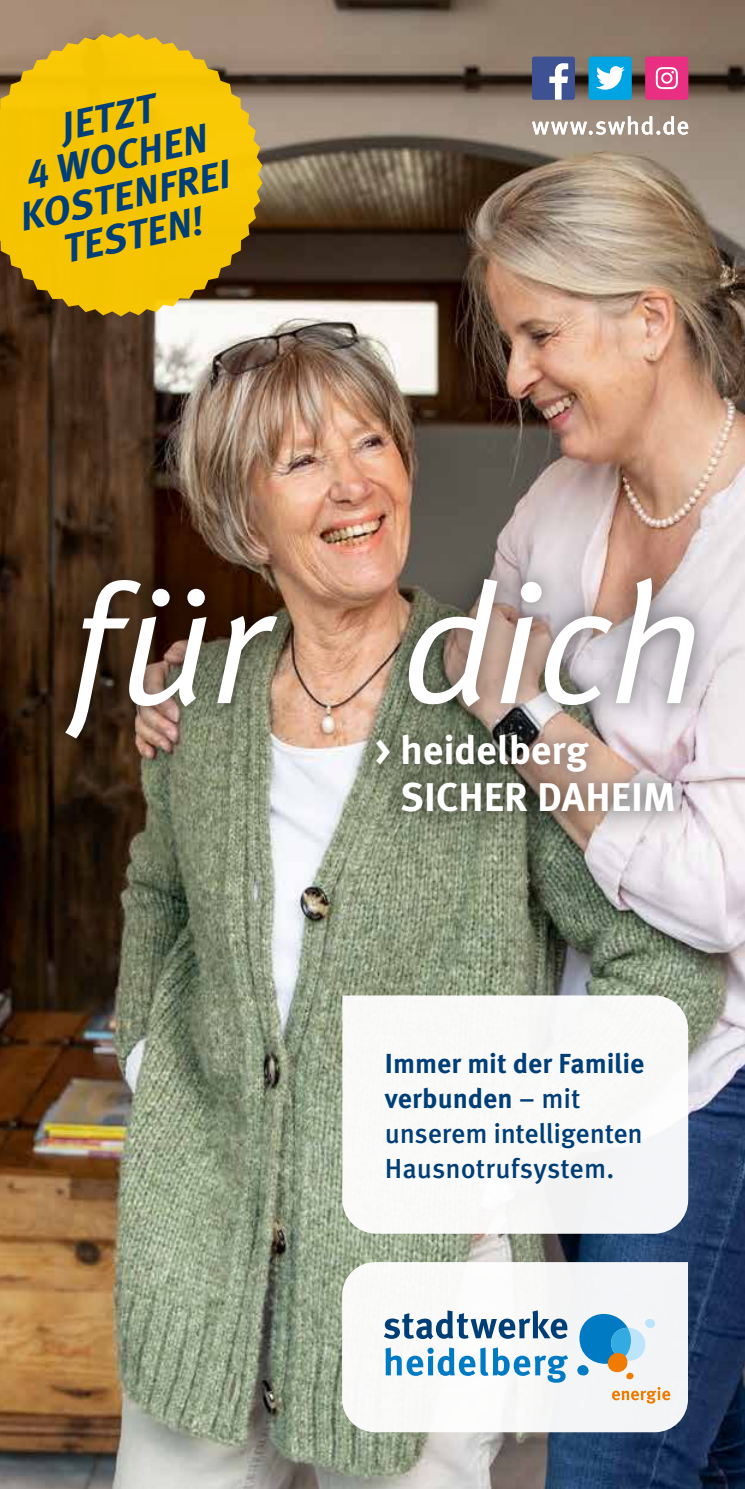
<style>
.page{position:relative;width:745px;height:1489px;background:#fff}
.page>*{position:absolute;margin:0;border:0;box-sizing:border-box;transform-origin:0 0}
.t1{font:italic 170px "Meta OT";letter-spacing:-.02em;color:#fff}
.t2{font:italic 700 40px/40px "Meta OT";color:#003e77;text-align:center}
.t3{font:700 40px/47.5px "Meta OT";color:#fff}
.t4{font:500 27.5px/35px "Meta OT";letter-spacing:-.005em;color:#003e77}
.s1{font-weight:700}
</style>
<div class="page">
<img style="left:0;top:0;width:744px;height:1488px">
<svg style="left:0;top:33px;width:262px;height:283px;background:#ddb113"></svg>
<div style="left:531px;top:57px;width:43px;height:43px;background:#3d5193;border-radius:2px"></div>
<svg style="left:549px;top:63px;width:19px;height:37px"></svg>
<div style="left:588px;top:57px;width:43px;height:43px;background:#00a4e2;border-radius:2px"></div>
<svg style="left:596px;top:66px;width:28px;height:24px"></svg>
<svg style="left:531px;top:116px;width:156px;height:19px"></svg>
<div style="left:645px;top:57px;width:42px;height:42px;background:#e82f81;border-radius:2px"></div>
<svg style="left:655px;top:67px;width:22px;height:22px"></svg>
<svg style="left:342px;top:995px;width:345px;height:238px"></svg>
<div style="left:35px;top:547px;width:690px;height:220px;background:#000;opacity:.3"></div>
<div style="left:344px;top:703px;width:361px;height:141px;background:#000;opacity:.3"></div>
<svg style="left:342px;top:1261px;width:345px;height:170px"></svg>
<svg style="left:579px;top:1313px;width:66px;height:50px"></svg>
<svg style="left:644px;top:1318px;width:10px;height:9px"></svg>
<div style="left:577px;top:1364px;width:11px;height:11px;background:#007ac3;border-radius:50%"></div>
<div style="left:626px;top:1372px;width:7px;height:7px;background:#ef7c00;border-radius:50%"></div>
<div style="left:607px;top:1352px;width:20px;height:19px;background:#ef7c00;border-radius:50%"></div>
<svg style="left:383px;top:1310px;width:184px;height:29px"></svg>
<svg style="left:385px;top:1347px;width:182px;height:35px"></svg>
<svg style="left:611px;top:1386px;width:58px;height:17px"></svg>
<h2 class="t2" style="left:0;top:121px;width:216px;rotate:-12deg">JETZT<br>4 WOCHEN<br>KOSTENFREI<br>TESTEN!</h2>
<h1 class="t1" style="left:68px;top:543px;width:637px">für dich</h1>
<h2 class="t3" style="left:400px;top:726px;width:277px;text-indent:-26px">&gt; heidelberg<br>SICHER DAHEIM</h2>
<p class="t4" style="left:384px;top:1046px;width:261px"><span class="s1">Immer mit der Familie verbunden</span> – mit unserem intelligenten<br>Hausnotrufsystem.</p>
</div>
